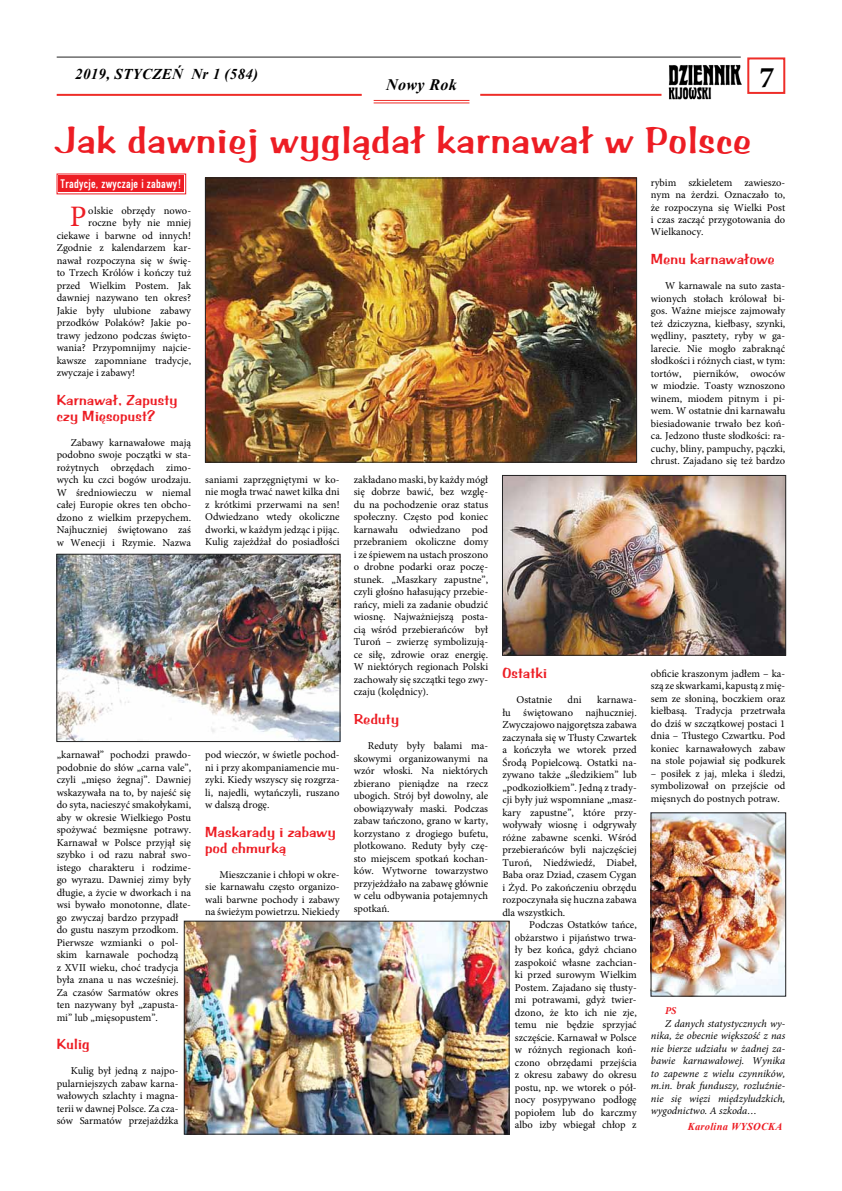
<style>
.page{position:relative;width:842px;height:1191px;background:#fff}
.page>*{position:absolute;margin:0;border:0;box-sizing:border-box;transform-origin:0 0}
.t1{font:39px "Arab Bru DCE";letter-spacing:.03em;color:#ed1d24}
.t2{font:700 30px "Minion Pro";color:#000}
.t3{font:29.7px "Minion Pro";color:#ed1d24}
.t4{font:italic 700 16px "Times New Roman";letter-spacing:.025em;color:#000}
.t5{font:15px/16px "Arab Bru DCE";letter-spacing:.02em;color:#ed1d24}
.t6{font:italic 700 15px "Times New Roman";letter-spacing:.02em;color:#000}
.t7{font:13px "Fette Eng DCE";letter-spacing:.02em;color:#fff}
.t8{font:10.5px/12.5px "Minion Pro";color:#000;text-align:justify}
.t9{font:italic 10.5px/12.5px "Minion Pro";color:#000;text-align:justify}
.t10{font:italic 700 10.5px "Times New Roman";letter-spacing:.02em;color:#ed1d24}
.t11{font:italic 700 10.5px "Minion Pro";color:#ed1d24}
</style>
<div class="page">
<div style="left:747px;top:57px;width:38px;height:37px;border:2px solid #ee2d28"></div>
<hr style="left:57px;top:94px;width:305px;height:2px;background:#ee2d28">
<hr style="left:480px;top:94px;width:181px;height:2px;background:#ee2d28">
<hr style="left:374px;top:100px;width:95px;height:1px;background:#ee2d28">
<hr style="left:374px;top:103px;width:95px;height:1px;background:#ee2d28">
<img style="left:669px;top:64px;width:72px;height:35px">
<hr style="left:57px;top:57px;width:684px;height:1px;background:#222223">
<svg style="left:56px;top:173px;width:130px;height:22px;background:#f0454b"></svg>
<div style="left:60px;top:177px;width:123px;height:14px;border:1px solid #ed1d24"></div>
<img style="left:207px;top:180px;width:428px;height:280px">
<img style="left:653px;top:814px;width:131px;height:180px">
<img style="left:59px;top:556px;width:279px;height:183px">
<img style="left:186px;top:923px;width:321px;height:209px">
<img style="left:504px;top:477px;width:280px;height:176px">
<div style="left:205px;top:178px;width:432px;height:284px;border:1px solid #222223"></div>
<div style="left:502px;top:475px;width:284px;height:180px;border:1px solid #222223"></div>
<div style="left:57px;top:554px;width:283px;height:187px;border:1px solid #222223"></div>
<div style="left:651px;top:812px;width:135px;height:184px;border:1px solid #222223"></div>
<div style="left:184px;top:921px;width:325px;height:213px;border:1px solid #222223"></div>
<h3 class="t6" style="left:75px;top:64px;width:185px">2019, STYCZEŃ Nr 1 (584)</h3>
<h3 class="t4" style="left:386px;top:73px;width:72px">Nowy Rok</h3>
<h2 class="t2" style="left:759px;top:56px;width:16px">7</h2>
<h1 class="t1" style="left:57px;top:118px;width:696px">Jak dawniej wyglądał karnawał w Polsce</h1>
<p class="t7" style="left:61px;top:176px;width:123px">Tradycje, zwyczaje i zabawy!</p>
<h3 class="t3" style="left:70px;top:197px;width:18px">P</h3>
<p class="t8" style="left:88px;top:204px;width:104px">olskie obrzędy nowo-</p>
<p class="t8" style="left:88px;top:216px;width:104px">roczne były nie mniej</p>
<p class="t8" style="left:57px;top:229px;width:136px">ciekawe i barwne od innych!</p>
<p class="t8" style="left:57px;top:241px;width:136px">Zgodnie z kalendarzem kar-</p>
<p class="t8" style="left:57px;top:254px;width:136px">nawał rozpoczyna się w świę-</p>
<p class="t8" style="left:57px;top:266px;width:136px">to Trzech Królów i kończy tuż</p>
<p class="t8" style="left:57px;top:279px;width:136px">przed Wielkim Postem. Jak</p>
<p class="t8" style="left:57px;top:291px;width:136px">dawniej nazywano ten okres?</p>
<p class="t8" style="left:57px;top:304px;width:136px">Jakie były ulubione zabawy</p>
<p class="t8" style="left:57px;top:316px;width:136px">przodków Polaków? Jakie po-</p>
<p class="t8" style="left:57px;top:329px;width:136px">trawy jedzono podczas święto-</p>
<p class="t8" style="left:57px;top:341px;width:136px">wania? Przypomnijmy najcie-</p>
<p class="t8" style="left:57px;top:354px;width:136px">kawsze zapomniane tradycje,</p>
<p class="t8" style="left:57px;top:366px;width:80px">zwyczaje i zabawy!</p>
<h3 class="t5" style="left:57px;top:392px;width:122px">Karnawał, Zapusty czy Mięsopust?</h3>
<p class="t8" style="left:57px;top:436px;width:136px;text-indent:14px">Zabawy karnawałowe mają podobno swoje początki w sta&shy;rożytnych obrzędach zimo&shy;wych ku czci bogów urodzaju.<br>W średniowieczu w niemal całej Europie okres ten obcho&shy;dzono z wielkim przepychem.<br>Najhuczniej świętowano zaś w Wenecji i Rzymie. Nazwa</p>
<p class="t8" style="left:57px;top:748px;width:136px;text-align:left">„karnawał” pochodzi prawdo&shy;podobnie do słów „carna vale”, czyli „mięso żegnaj”. Dawniej wskazywała na to, by najeść się do syta, nacieszyć smakołykami, aby w okresie Wielkiego Postu spożywać bezmięsne potrawy.<br>Karnawał w Polsce przyjął się szybko i od razu nabrał swo&shy;istego charakteru i rodzime&shy;go wyrazu. Dawniej zimy były długie, a życie w dworkach i na wsi bywało monotonne, dlate&shy;go zwyczaj bardzo przypadł do gustu naszym przodkom.<br>Pierwsze wzmianki o pol&shy;skim karnawale pochodzą<br>z XVII wieku, choć tradycja była znana u nas wcześniej.<br>Za czasów Sarmatów okres ten nazywany był „zapusta&shy;mi” lub „mięsopustem”.</p>
<h3 class="t5" style="left:57px;top:1036px;width:35px">Kulig</h3>
<p class="t8" style="left:57px;top:1064px;width:123px;text-indent:14px">Kulig był jedną z najpo&shy;pularniejszych zabaw karna&shy;wałowych szlachty i magna&shy;terii w dawnej Polsce. Za cza&shy;sów Sarmatów przejażdżka</p>
<p class="t8" style="left:205px;top:473px;width:136px">saniami zaprzęgniętymi w ko&shy;nie mogła trwać nawet kilka dni z krótkimi przerwami na sen!<br>Odwiedzano wtedy okoliczne dworki, w każdym jedząc i pijąc.<br>Kulig zajeżdżał do posiadłości</p>
<p class="t8" style="left:205px;top:748px;width:136px">pod wieczór, w świetle pochod&shy;ni i przy akompaniamencie mu&shy;zyki. Kiedy wszyscy się rozgrza&shy;li, najedli, wytańczyli, ruszano w dalszą drogę.</p>
<h3 class="t5" style="left:205px;top:823px;width:132px">Maskarady i zabawy pod chmurką</h3>
<p class="t8" style="left:205px;top:868px;width:136px;text-indent:14px">Mieszczanie i chłopi w okre&shy;sie karnawału często organizo&shy;wali barwne pochody i zabawy na świeżym powietrzu. Niekiedy</p>
<p class="t8" style="left:354px;top:473px;width:136px">zakładano maski, by każdy mógł się dobrze bawić, bez wzglę&shy;du na pochodzenie oraz status społeczny. Często pod koniec karnawału odwiedzano pod przebraniem okoliczne domy i ze śpiewem na ustach proszono o drobne podarki oraz poczę&shy;stunek. „Maszkary zapustne”, czyli głośno hałasujący przebie&shy;rańcy, mieli za zadanie obudzić wiosnę. Najważniejszą posta&shy;cią wśród przebierańców był Turoń – zwierzę symbolizują&shy;ce siłę, zdrowie oraz energię.<br>W niektórych regionach Polski zachowały się szczątki tego zwy&shy;czaju (kolędnicy).</p>
<h3 class="t5" style="left:354px;top:711px;width:47px">Reduty</h3>
<p class="t8" style="left:354px;top:739px;width:136px;text-indent:14px">Reduty były balami ma&shy;skowymi organizowanymi na wzór włoski. Na niektórych zbierano pieniądze na rzecz ubogich. Strój był dowolny, ale obowiązywały maski. Podczas zabaw tańczono, grano w karty, korzystano z drogiego bufetu, plotkowano. Reduty były czę&shy;sto miejscem spotkań kochan&shy;ków. Wytworne towarzystwo przyjeżdżało na zabawę głównie w celu odbywania potajemnych spotkań.</p>
<p class="t8" style="left:651px;top:176px;width:136px">rybim szkieletem zawieszo&shy;nym na żerdzi. Oznaczało to, że rozpoczyna się Wielki Post i czas zacząć przygotowania do Wielkanocy.</p>
<h3 class="t5" style="left:651px;top:251px;width:125px">Menu karnawałowe</h3>
<p class="t8" style="left:651px;top:279px;width:136px;text-indent:14px">W karnawale na suto zasta&shy;wionych stołach królował bi&shy;gos. Ważne miejsce zajmowały też dziczyzna, kiełbasy, szynki, wędliny, pasztety, ryby w ga&shy;larecie. Nie mogło zabraknąć słodkości i różnych ciast, w tym: tortów, pierników, owoców w miodzie. Toasty wznoszono winem, miodem pitnym i pi&shy;wem. W ostatnie dni karnawału biesiadowanie trwało bez koń&shy;ca. Jedzono tłuste słodkości: ra&shy;cuchy, bliny, pampuchy, pączki, chrust. Zajadano się też bardzo</p>
<h3 class="t5" style="left:502px;top:665px;width:46px">Ostatki</h3>
<p class="t8" style="left:516px;top:694px;width:37px">Ostatnie</p>
<p class="t8" style="left:568px;top:694px;width:16px">dni</p>
<p class="t8" style="left:502px;top:694px;width:136px;text-indent:95px">karnawa&shy;łu świętowano najhuczniej.<br>Zwyczajowo najgorętsza zabawa zaczynała się w Tłusty Czwartek a kończyła we wtorek przed Środą Popielcową. Ostatki na&shy;zywano także „śledzikiem” lub „podkoziołkiem”. Jedną z trady&shy;cji były już wspomniane „masz&shy;kary zapustne”, które przy&shy;woływały wiosnę i odgrywały różne zabawne scenki. Wśród przebierańców byli najczęściej Turoń, Niedźwiedź, Diabeł, Baba oraz Dziad, czasem Cygan i Żyd. Po zakończeniu obrzędu rozpoczynała się huczna zabawa dla wszystkich.</p>
<p class="t8" style="left:515px;top:918px;width:123px;text-indent:14px">Podczas Ostatków tańce, obżarstwo i pijaństwo trwa&shy;ły bez końca, gdyż chciano zaspokoić własne zachcian&shy;ki przed surowym Wielkim Postem. Zajadano się tłusty&shy;mi potrawami, gdyż twier&shy;dzono, że kto ich nie zje, temu nie będzie sprzyjać szczęście. Karnawał w Polsce w różnych regionach koń&shy;czono obrzędami przejścia z okresu zabawy do okresu postu, np. we wtorek o pół&shy;nocy posypywano podłogę popiołem lub do karczmy albo izby wbiegał chłop z</p>
<p class="t8" style="left:651px;top:667px;width:136px">obficie kraszonym jadłem – ka&shy;szą ze skwarkami, kapustą z mię&shy;sem ze słoniną, boczkiem oraz kiełbasą. Tradycja przetrwała do dziś w szczątkowej postaci 1 dnia – Tłustego Czwartku. Pod koniec karnawałowych zabaw na stole pojawiał się podkurek</p>
<p class="t8" style="left:651px;top:767px;width:136px">– posiłek z jaj, mleka i śledzi, symbolizował on przejście od mięsnych do postnych potraw.</p>
<p class="t11" style="left:665px;top:1003px;width:13px">PS</p>
<p class="t9" style="left:651px;top:1017px;width:136px;text-indent:14px">Z danych statystycznych wy&shy;nika, że obecnie większość z nas nie bierze udziału w żadnej za&shy;bawie karnawałowej. Wynika to zapewne z wielu czynników, m.in. brak funduszy, rozluźnie&shy;nie się więzi międzyludzkich, wygodnictwo. A szkoda…</p>
<p class="t10" style="left:688px;top:1118px;width:96px">Karolina WYSOCKA</p>
</div>
